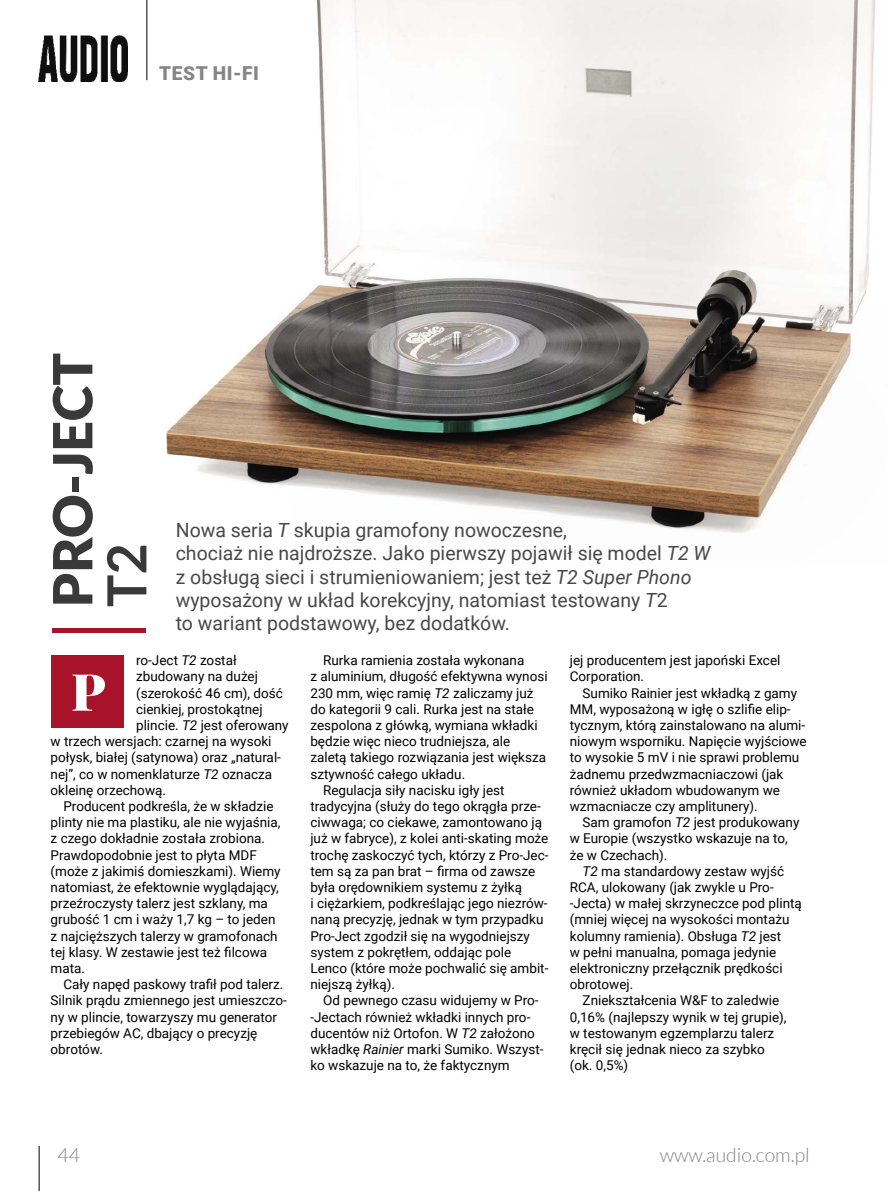
<style>
.page{position:relative;width:893px;height:1191px;background:#fff}
.page>*{position:absolute;margin:0;border:0;box-sizing:border-box;transform-origin:0 0}
.t1{font:900 54px "Lato";color:#393939}
.t2{font:700 54px "Lato";color:#393939}
.t3{font:900 51.15px "Playfair Display";color:#fff}
.t4{font:19.5px/23.4px "Roboto";color:#484848}
.t5{font:300 19.5px "Lato";color:#858585}
.t6{font:900 19.2px "Roboto";letter-spacing:.035em;color:#858585}
.t7{font:13.5px/16.2px "Roboto";color:#000}
.s1{font-style:italic}
</style>
<div class="page">
<hr style="left:147px;top:0;width:1px;height:80px;background:#000">
<img style="left:39px;top:35px;width:89px;height:46px">
<hr style="left:39px;top:1145px;width:1px;height:46px;background:#000">
<img style="left:166px;top:0;width:721px;height:534px">
<div style="left:51px;top:655px;width:72px;height:73px;background:#a9132a"></div>
<hr style="left:53px;top:629px;width:93px;height:4px;background:#a9132a">
<h3 class="t6" style="left:159px;top:60px;width:101px">TEST HI-FI</h3>
<h1 class="t1" style="left:41px;top:607px;width:255px;rotate:-90deg">PRO-JECT</h1>
<h1 class="t2" style="left:96px;top:607px;width:65px;rotate:-90deg">T2</h1>
<p class="t4" style="left:176px;top:517px;width:536px">Nowa seria <span class="s1">T</span> skupia gramofony nowoczesne,<br>chociaż nie najdroższe. Jako pierwszy pojawił się model <span class="s1">T2 W </span>z obsługą sieci i strumieniowaniem; jest też <span class="s1">T2 Super Phono </span>wyposażony w układ korekcyjny, natomiast testowany <span class="s1">T</span>2<br>to wariant podstawowy, bez dodatków.</p>
<p class="t7" style="left:136px;top:652px;width:102px">ro-Ject <span class="s1">T2</span> został</p>
<p class="t7" style="left:136px;top:668px;width:123px">zbudowany na dużej</p>
<p class="t7" style="left:136px;top:684px;width:148px">(szerokość 46 cm), dość</p>
<p class="t7" style="left:136px;top:700px;width:128px">cienkiej, prostokątnej</p>
<p class="t7" style="left:136px;top:716px;width:154px">plincie. <span class="s1">T2</span> jest oferowany</p>
<p class="t7" style="left:51px;top:733px;width:222px">w trzech wersjach: czarnej na wysoki</p>
<p class="t7" style="left:51px;top:749px;width:232px">połysk, białej (satynowa) oraz „natural-</p>
<p class="t7" style="left:51px;top:765px;width:223px">nej”, co w nomenklaturze <span class="s1">T2</span> oznacza</p>
<p class="t7" style="left:51px;top:781px;width:117px">okleinę orzechową.</p>
<p class="t7" style="left:63px;top:797px;width:212px">Producent podkreśla, że w składzie</p>
<p class="t7" style="left:51px;top:814px;width:231px">plinty nie ma plastiku, ale nie wyjaśnia,</p>
<p class="t7" style="left:51px;top:830px;width:216px">z czego dokładnie została zrobiona.</p>
<p class="t7" style="left:51px;top:846px;width:208px">Prawdopodobnie jest to płyta MDF</p>
<p class="t7" style="left:51px;top:862px;width:232px">(może z jakimiś domieszkami). Wiemy</p>
<p class="t7" style="left:51px;top:878px;width:230px">natomiast, że efektownie wyglądający,</p>
<p class="t7" style="left:51px;top:895px;width:219px">przeźroczysty talerz jest szklany, ma</p>
<p class="t7" style="left:51px;top:911px;width:226px">grubość 1 cm i waży 1,7 kg – to jeden</p>
<p class="t7" style="left:51px;top:927px;width:229px">z najcięższych talerzy w gramofonach</p>
<p class="t7" style="left:51px;top:943px;width:218px">tej klasy. W zestawie jest też filcowa</p>
<p class="t7" style="left:51px;top:959px;width:36px">mata.</p>
<p class="t7" style="left:63px;top:976px;width:222px">Cały napęd paskowy trafił pod talerz.</p>
<p class="t7" style="left:51px;top:992px;width:238px">Silnik prądu zmiennego jest umieszczo-</p>
<p class="t7" style="left:51px;top:1008px;width:228px">ny w plincie, towarzyszy mu generator</p>
<p class="t7" style="left:51px;top:1024px;width:208px">przebiegów AC, dbający o precyzję</p>
<p class="t7" style="left:51px;top:1040px;width:54px">obrotów.</p>
<h2 class="t3" style="left:71px;top:651px;width:36px">P</h2>
<p class="t7" style="left:323px;top:652px;width:203px">Rurka ramienia została wykonana</p>
<p class="t7" style="left:310px;top:668px;width:239px">z aluminium, długość efektywna wynosi</p>
<p class="t7" style="left:310px;top:684px;width:225px">230 mm, więc ramię <span class="s1">T2</span> zaliczamy już</p>
<p class="t7" style="left:310px;top:700px;width:225px">do kategorii 9 cali. Rurka jest na stałe</p>
<p class="t7" style="left:310px;top:716px;width:229px">zespolona z główką, wymiana wkładki</p>
<p class="t7" style="left:310px;top:733px;width:201px">będzie więc nieco trudniejsza, ale</p>
<p class="t7" style="left:310px;top:749px;width:237px">zaletą takiego rozwiązania jest większa</p>
<p class="t7" style="left:310px;top:765px;width:156px">sztywność całego układu.</p>
<p class="t7" style="left:323px;top:781px;width:183px">Regulacja siły nacisku igły jest</p>
<p class="t7" style="left:310px;top:797px;width:232px">tradycyjna (służy do tego okrągła prze-</p>
<p class="t7" style="left:310px;top:814px;width:233px">ciwwaga; co ciekawe, zamontowano ją</p>
<p class="t7" style="left:310px;top:830px;width:239px">już w fabryce), z kolei anti-skating może</p>
<p class="t7" style="left:310px;top:846px;width:240px">trochę zaskoczyć tych, którzy z Pro-Jec-</p>
<p class="t7" style="left:310px;top:862px;width:226px">tem są za pan brat – firma od zawsze</p>
<p class="t7" style="left:310px;top:878px;width:213px">była orędownikiem systemu z żyłką</p>
<p class="t7" style="left:310px;top:895px;width:239px">i ciężarkiem, podkreślając jego niezrów-</p>
<p class="t7" style="left:310px;top:911px;width:235px">naną precyzję, jednak w tym przypadku</p>
<p class="t7" style="left:310px;top:927px;width:221px">Pro-Ject zgodził się na wygodniejszy</p>
<p class="t7" style="left:310px;top:943px;width:202px">system z pokrętłem, oddając pole</p>
<p class="t7" style="left:310px;top:959px;width:239px">Lenco (które może pochwalić się ambit-</p>
<p class="t7" style="left:310px;top:976px;width:86px">niejszą żyłką).</p>
<p class="t7" style="left:323px;top:992px;width:217px">Od pewnego czasu widujemy w Pro-</p>
<p class="t7" style="left:310px;top:1008px;width:221px">-Jectach również wkładki innych pro-</p>
<p class="t7" style="left:310px;top:1024px;width:226px">ducentów niż Ortofon. W <span class="s1">T2</span> założono</p>
<p class="t7" style="left:310px;top:1040px;width:235px">wkładkę <span class="s1">Rainier</span> marki Sumiko. Wszyst-</p>
<p class="t7" style="left:310px;top:1057px;width:201px">ko wskazuje na to, że faktycznym</p>
<p class="t7" style="left:570px;top:652px;width:212px">jej producentem jest japoński Excel<br>Corporation.</p>
<p class="t7" style="left:570px;top:684px;width:238px;text-indent:13px">Sumiko Rainier jest wkładką z gamy MM, wyposażoną w igłę o szlifie elip&shy;tycznym, którą zainstalowano na alumi&shy;niowym wsporniku. Napięcie wyjściowe to wysokie 5 mV i nie sprawi problemu żadnemu przedwzmacniaczowi (jak również układom wbudowanym we wzmacniacze czy amplitunery).</p>
<p class="t7" style="left:570px;top:814px;width:231px;text-indent:13px">Sam gramofon <span class="s1">T2</span> jest produkowany w Europie (wszystko wskazuje na to, że w Czechach).</p>
<p class="t7" style="left:583px;top:862px;width:203px"><span class="s1">T2</span> ma standardowy zestaw wyjść</p>
<p class="t7" style="left:570px;top:878px;width:205px">RCA, ulokowany (jak zwykle u Pro-</p>
<p class="t7" style="left:570px;top:895px;width:234px">-Jecta) w małej skrzyneczce pod plintą</p>
<p class="t7" style="left:570px;top:911px;width:221px">(mniej więcej na wysokości montażu</p>
<p class="t7" style="left:570px;top:927px;width:213px">kolumny ramienia). Obsługa <span class="s1">T2</span> jest</p>
<p class="t7" style="left:570px;top:943px;width:208px">w pełni manualna, pomaga jedynie</p>
<p class="t7" style="left:570px;top:959px;width:214px">elektroniczny przełącznik prędkości</p>
<p class="t7" style="left:570px;top:976px;width:65px">obrotowej.</p>
<p class="t7" style="left:583px;top:992px;width:198px">Zniekształcenia W&amp;F to zaledwie</p>
<p class="t7" style="left:570px;top:1008px;width:218px">0,16% (najlepszy wynik w tej grupie),</p>
<p class="t7" style="left:570px;top:1024px;width:206px">w testowanym egzemplarzu talerz</p>
<p class="t7" style="left:570px;top:1040px;width:197px">kręcił się jednak nieco za szybko</p>
<p class="t7" style="left:570px;top:1057px;width:60px">(ok. 0,5%)</p>
<h3 class="t5" style="left:57px;top:1144px;width:24px">44</h3>
<h3 class="t5" style="left:660px;top:1144px;width:151px">www.audio.com.pl</h3>
</div>
